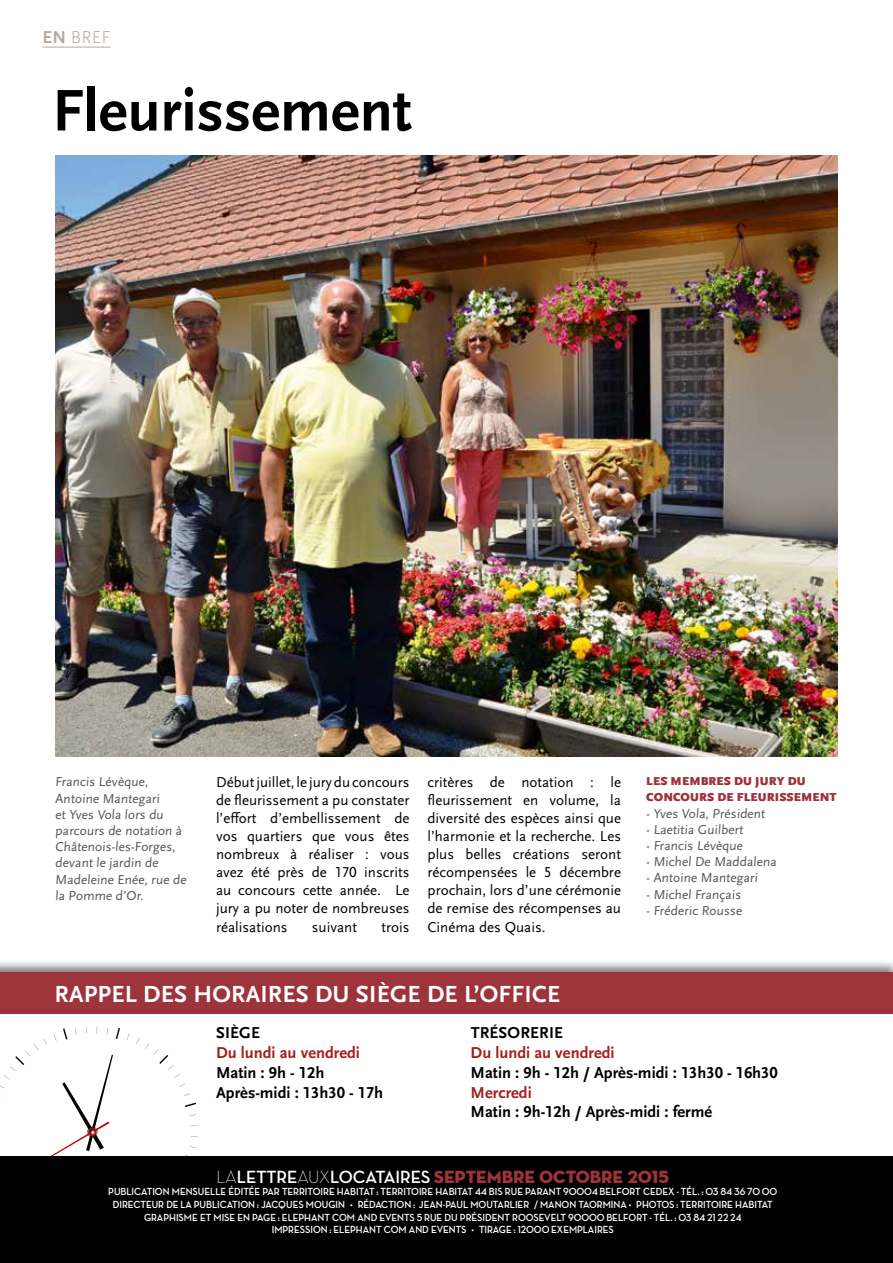
<style>
.page{position:relative;width:893px;height:1263px;background:#fff}
.page>*{position:absolute;margin:0;border:0;box-sizing:border-box;transform-origin:0 0}
.t1{font:700 61.2px "Scala Sans Pro";color:#000}
.t2{font:700 24.3px "Scala Sans Pro";letter-spacing:.01em;color:#fff}
.t3{font:18px "Neutra Disp Titling";color:#9d333b}
.t4{font:300 18px "Scala Sans Pro";color:#b5a9a1}
.t5{font:700 16.5px/19.8px "Scala Sans Pro";color:#000}
.t6{font:700 16.5px "Scala Sans Pro";color:#a4201e}
.t7{font:15px/18px "Scala Sans Pro";color:#000;text-align:justify}
.t8{font:13.5px/16.2px "Scala Sans Pro";color:#565655}
.t9{font:900 12px/16.2px "Scala Sans Pro";letter-spacing:.01em;color:#9d333b}
.t10{font:700 10.5px/12.6px "Neutra Disp";color:#fff;text-align:center;scale:.95 1}
.s1{font-weight:700}
.s2{font-family:"Neutra Disp";font-weight:300;color:#fff}
.s3{font-family:"Neutra Disp";font-weight:700;color:#fff}
</style>
<div class="page">
<hr style="left:43px;top:47px;width:68px;height:1px;background:#b5a9a1">
<img style="left:55px;top:155px;width:782px;height:601px">
<div style="left:0;top:959px;width:893px;height:211px;background:#000;opacity:.5"></div>
<div style="left:0;top:972px;width:893px;height:194px;background:#fff"></div>
<svg style="left:0;top:1013px;width:252px;height:144px"></svg>
<svg style="left:0;top:1021px;width:203px;height:136px"></svg>
<div style="left:0;top:972px;width:893px;height:41px;background:#9d333b"></div>
<div style="left:0;top:1157px;width:893px;height:106px;background:#000"></div>
<p class="t4" style="left:43px;top:26px;width:70px"><span class="s1">EN</span> BREF</p>
<h1 class="t1" style="left:52px;top:75px;width:361px">Fleurissement</h1>
<p class="t8" style="left:55px;top:774px;width:134px">Francis Lévèque,<br>Antoine Mantegari<br>et Yves Vola lors du parcours de notation à<br>Châtenois-les-Forges, devant le jardin de<br>Madeleine Enée, rue de la Pomme d’Or.</p>
<p class="t7" style="left:216px;top:773px;width:195px">Début juillet, le jury du concours de fleurissement a pu constater l’effort d’embellissement de vos quartiers que vous êtes nombreux à réaliser : vous avez été près de 170 inscrits au concours cette année. Le jury a pu noter de nombreuses réalisations</p>
<p class="t7" style="left:312px;top:917px;width:47px">suivant</p>
<p class="t7" style="left:381px;top:917px;width:30px">trois</p>
<p class="t7" style="left:428px;top:773px;width:195px">critères de notation : le fleurissement en volume, la diversité des espèces ainsi que l’harmonie et la recherche. Les plus belles créations seront récompensées le 5 décembre prochain, lors d’une cérémonie de remise des récompenses au Cinéma des Quais.</p>
<p class="t9" style="left:646px;top:773px;width:192px">LES MEMBRES DU JURY DU<br>CONCOURS DE FLEURISSEMENT</p>
<p class="t8" style="left:646px;top:805px;width:121px">- Yves Vola, Président</p>
<p class="t8" style="left:646px;top:821px;width:100px">- Laetitia Guilbert</p>
<p class="t8" style="left:646px;top:837px;width:99px">- Francis Lévèque</p>
<p class="t8" style="left:646px;top:854px;width:133px">- Michel De Maddalena</p>
<p class="t8" style="left:646px;top:870px;width:114px">- Antoine Mantegari</p>
<p class="t8" style="left:646px;top:886px;width:97px">- Michel Français</p>
<p class="t8" style="left:646px;top:902px;width:99px">- Fréderic Rousse</p>
<h2 class="t2" style="left:55px;top:979px;width:507px">RAPPEL DES HORAIRES DU SIÈGE DE L’OFFICE</h2>
<p class="t5" style="left:216px;top:1023px;width:45px">SIÈGE</p>
<p class="t6" style="left:216px;top:1043px;width:145px">Du lundi au vendredi</p>
<p class="t5" style="left:216px;top:1062px;width:169px">Matin : 9h - 12h<br>Après-midi : 13h30 - 17h</p>
<p class="t5" style="left:471px;top:1023px;width:94px">TRÉSORERIE</p>
<p class="t6" style="left:471px;top:1043px;width:145px">Du lundi au vendredi</p>
<p class="t5" style="left:471px;top:1062px;width:309px">Matin : 9h - 12h / Après-midi : 13h30 - 16h30</p>
<p class="t6" style="left:471px;top:1082px;width:63px">Mercredi</p>
<p class="t5" style="left:471px;top:1102px;width:243px">Matin : 9h-12h / Après-midi : fermé</p>
<p class="t3" style="left:216px;top:1165px;width:454px"><span class="s2">LA</span><span class="s3">LETTRE</span><span class="s2">AUX</span><span class="s3">LOCATAIRES</span> SEPTEMBRE OCTOBRE 2015</p>
<p class="t10" style="left:108px;top:1186px;width:706px">PUBLICATION MENSUELLE ÉDITÉE PAR TERRITOIRE HABITAT : TERRITOIRE HABITAT 44 BIS RUE PARANT 90004 BELFORT CEDEX - TÉL. : 03 84 36 70 00<br>DIRECTEUR DE LA PUBLICATION : JACQUES MOUGIN • RÉDACTION : JEAN-PAUL MOUTARLIER / MANON TAORMINA • PHOTOS : TERRITOIRE HABITAT GRAPHISME ET MISE EN PAGE : ELEPHANT COM AND EVENTS 5 RUE DU PRÉSIDENT ROOSEVELT 90000 BELFORT - TÉL. : 03 84 21 22 24<br>IMPRESSION : ELEPHANT COM AND EVENTS • TIRAGE : 12000 EXEMPLAIRES</p>
</div>
